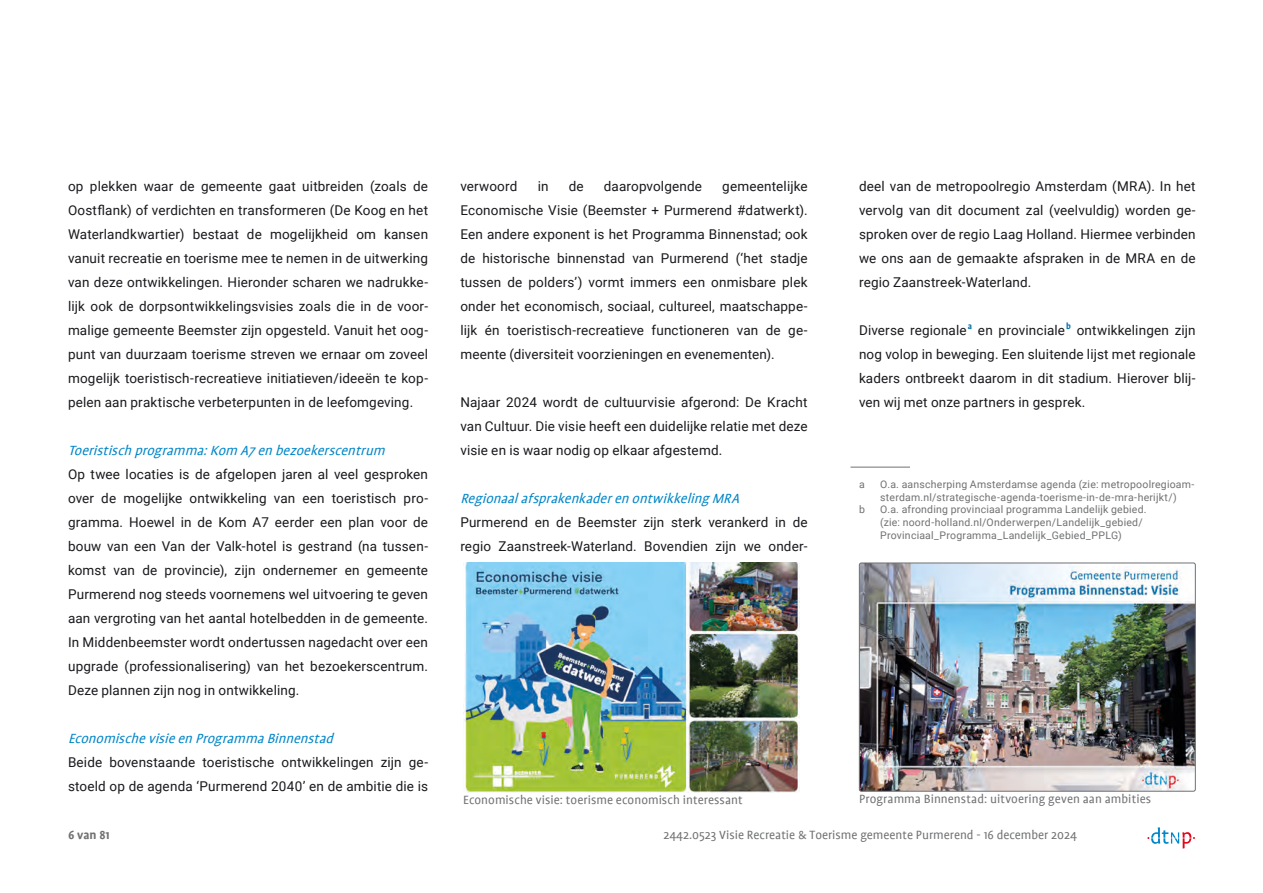
<style>
.page{position:relative;width:1263px;height:893px;background:#fff}
.page>*{position:absolute;margin:0;border:0;box-sizing:border-box;transform-origin:0 0}
.t1{font:italic 15px "Profile";color:#0086c8}
.Standaard{font:13.5px/24px "Roboto";letter-spacing:.01em;color:#1a181c;text-align:justify}
.t2{font:13.5px "Profile";color:#707173}
.t3{font:700 13.5px "Profile";color:#707173}
.Voetnoottekst{font:10.5px/12.6px "Roboto";letter-spacing:.02em;color:#707173}
</style>
<div class="page">
<svg style="left:1147px;top:827px;width:48px;height:21px"></svg>
<img style="left:464px;top:563px;width:335px;height:229px">
<img style="left:859px;top:563px;width:335px;height:227px">
<div style="left:859px;top:563px;width:337px;height:229px;border:1px solid #707173;border-radius:2px"></div>
<hr style="left:850px;top:467px;width:60px;height:1px;background:#707173">
<p class="Standaard" style="left:68px;top:173px;width:362px">op plekken waar de gemeente gaat uitbreiden (zoals de Oostflank) of verdichten en transformeren (De Koog en het Waterlandkwartier) bestaat de mogelijkheid om kansen vanuit recreatie en toerisme mee te nemen in de uitwerking van deze ontwikkelingen. Hieronder scharen we nadrukke&shy;lijk ook de dorpsontwikkelingsvisies zoals die in de voor&shy;malige gemeente Beemster zijn opgesteld. Vanuit het oog&shy;punt van duurzaam toerisme streven we ernaar om zoveel mogelijk toeristisch-recreatieve initiatieven/ideeën te kop&shy;pelen aan praktische verbeterpunten in de leefomgeving.</p>
<h3 class="t1" style="left:68px;top:442px;width:322px">Toeristischprogramma:Kom A7enbezoekerscentrum</h3>
<p class="Standaard" style="left:68px;top:461px;width:362px">Op twee locaties is de afgelopen jaren al veel gesproken over de mogelijke ontwikkeling van een toeristisch pro&shy;gramma. Hoewel in de Kom A7 eerder een plan voor de bouw van een Van der Valk-hotel is gestrand (na tussen&shy;komst van de provincie), zijn ondernemer en gemeente Purmerend nog steeds voornemens wel uitvoering te geven aan vergroting van het aantal hotelbedden in de gemeente.<br>In Middenbeemster wordt ondertussen nagedacht over een upgrade (professionalisering) van het bezoekerscentrum.<br>Deze plannen zijn nog in ontwikkeling.</p>
<h3 class="t1" style="left:68px;top:730px;width:271px">EconomischevisieenProgrammaBinnenstad</h3>
<p class="Standaard" style="left:68px;top:749px;width:362px">Beide bovenstaande toeristische ontwikkelingen zijn ge&shy;stoeld op de agenda ‘Purmerend 2040’ en de ambitie die is</p>
<p class="Standaard" style="left:460px;top:173px;width:349px;text-indent:262px">gemeentelijke Economische Visie (Beemster + Purmerend #datwerkt).<br>Een andere exponent is het Programma Binnenstad; ook de historische binnenstad van Purmerend (‘het stadje tussen de polders’) vormt immers een onmisbare plek onder het economisch, sociaal, cultureel, maatschappe&shy;lijk én toeristisch-recreatieve functioneren van de ge&shy;meente (diversiteit voorzieningen en evenementen).</p>
<p class="Standaard" style="left:460px;top:389px;width:349px">Najaar 2024 wordt de cultuurvisie afgerond: De Kracht van Cultuur. Die visie heeft een duidelijke relatie met deze visie en is waar nodig op elkaar afgestemd.</p>
<h3 class="t1" style="left:460px;top:490px;width:284px">RegionaalafsprakenkaderenontwikkelingMRA</h3>
<p class="Standaard" style="left:460px;top:509px;width:349px">Purmerend en de Beemster zijn sterk verankerd in de regio Zaanstreek-Waterland. Bovendien zijn we onder-</p>
<p class="Standaard" style="left:460px;top:173px;width:59px">verwoord</p>
<p class="Standaard" style="left:538px;top:173px;width:12px">in</p>
<p class="Standaard" style="left:569px;top:173px;width:16px">de</p>
<p class="Standaard" style="left:604px;top:173px;width:100px">daaropvolgende</p>
<p class="Standaard" style="left:859px;top:173px;width:338px">deel van de metropoolregio Amsterdam (MRA). In het vervolg van dit document zal (veelvuldig) worden ge&shy;sproken over de regio Laag Holland. Hiermee verbinden we ons aan de gemaakte afspraken in de MRA en de regio Zaanstreek-Waterland.</p>
<p class="Standaard" style="left:859px;top:317px;width:338px">Diverse regionale<sup>a</sup> en provinciale<sup>b</sup> ontwikkelingen zijn nog volop in beweging. Een sluitende lijst met regionale kaders ontbreekt daarom in dit stadium. Hierover blij&shy;ven wij met onze partners in gesprek.</p>
<p class="Voetnoottekst" style="left:859px;top:478px;width:7px">a</p>
<p class="Voetnoottekst" style="left:880px;top:478px;width:316px">O.a. aanscherping Amsterdamse agenda (zie: metropoolregioam&shy;sterdam.nl/strategische-agenda-toerisme-in-de-mra-herijkt/)</p>
<p class="Voetnoottekst" style="left:859px;top:503px;width:7px">b</p>
<p class="Voetnoottekst" style="left:880px;top:503px;width:268px">O.a. afronding provinciaal programma Landelijk gebied. (zie: noord-holland.nl/Onderwerpen/Landelijk_gebied/<br>Provinciaal_Programma_Landelijk_Gebied_PPLG)</p>
<p class="t2" style="left:463px;top:792px;width:281px">Economische visie: toerisme economisch interessant</p>
<p class="t2" style="left:859px;top:792px;width:294px">Programma Binnenstad: uitvoering geven aan ambities</p>
<p class="t3" style="left:68px;top:827px;width:43px">6 van 81</p>
<p class="t2" style="left:663px;top:827px;width:415px">2442.0523 Visie Recreatie &amp; Toerisme gemeente Purmerend - 16 december 2024</p>
</div>
